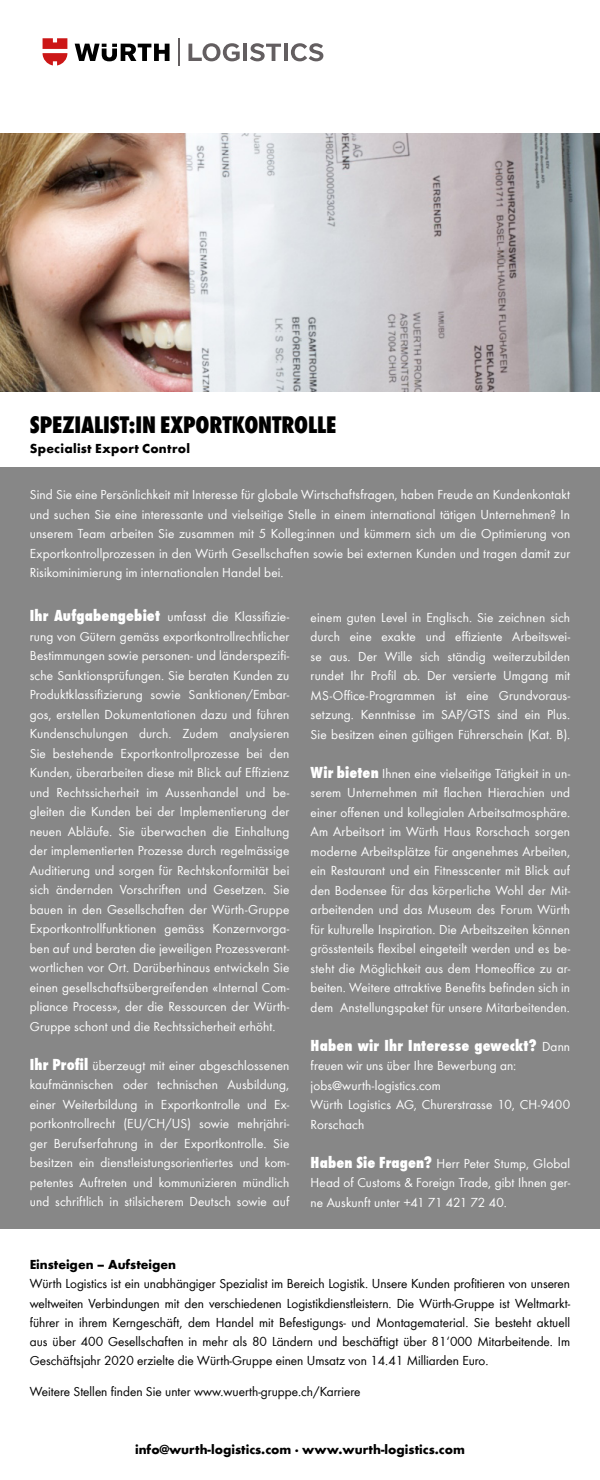
<style>
.page{position:relative;width:600px;height:1480px;background:#fff}
.page>*{position:absolute;margin:0;border:0;box-sizing:border-box;transform-origin:0 0}
.t1{font:800 condensed 24.75px "Wuerth";letter-spacing:-.005em;color:#000}
.t2{font:800 condensed 16.5px "Wuerth";letter-spacing:.01em;color:#fff}
.t3{font:13.5px/19.5px "Wuerth";letter-spacing:.01em;color:#fff;text-align:justify}
.t4{font:13.5px/19.2px "Wuerth";color:#000;text-align:justify}
.t5{font:700 13.5px "Wuerth";color:#000}
.t6{font:700 13.5px "Wuerth";letter-spacing:.02em;color:#000}
.s1{font-weight:800;font-stretch:condensed;font-size:16.5px}
.s2{font-weight:400;font-stretch:normal;font-size:13.5px}
</style>
<div class="page">
<div style="left:0;top:468px;width:600px;height:761px;background:#878787"></div>
<img style="left:0;top:134px;width:600px;height:257px">
<svg style="left:75px;top:44px;width:94px;height:17px"></svg>
<hr style="left:178px;top:38px;width:2px;height:27px;background:#635e60">
<svg style="left:43px;top:38px;width:24px;height:27px"></svg>
<hr style="left:243px;top:44px;width:4px;height:17px;background:#635e60">
<hr style="left:284px;top:44px;width:3px;height:17px;background:#635e60">
<svg style="left:250px;top:43px;width:31px;height:18px"></svg>
<svg style="left:291px;top:43px;width:32px;height:18px"></svg>
<svg style="left:188px;top:43px;width:51px;height:18px"></svg>
<h1 class="t1" style="left:30px;top:407px;width:308px">SPEZIALIST:IN EXPORTKONTROLLE</h1>
<p class="t6" style="left:30px;top:438px;width:162px">Specialist Export Control</p>
<p class="t3" style="left:30px;top:484px;width:541px">Sind Sie eine Persönlichkeit mit Interesse für globale Wirtschaftsfragen, haben Freude an Kundenkontakt und suchen Sie eine interessante und vielseitige Stelle in einem international tätigen Unternehmen? In unserem Team arbeiten Sie zusammen mit 5 Kolleg:innen und kümmern sich um die Optimierung von Exportkontrollprozessen in den Würth Gesellschaften sowie bei externen Kunden und tragen damit zur Risikominimierung im internationalen Handel bei.</p>
<p class="t3" style="left:310px;top:607px;width:261px">einem guten Level in Englisch. Sie zeichnen sich durch eine exakte und effiziente Arbeitswei&shy;se aus. Der Wille sich ständig weiterzubilden rundet Ihr Profil ab. Der versierte Umgang mit MS-Office-Programmen ist eine Grundvoraus&shy;setzung. Kenntnisse im SAP/GTS sind ein Plus.<br>Sie besitzen einen gültigen Führerschein (Kat. B).</p>
<p class="t3" style="left:310px;top:763px;width:261px"><span class="s1">Wir bieten</span> Ihnen eine vielseitige Tätigkeit in un&shy;serem Unternehmen mit flachen Hierachien und einer offenen und kollegialen Arbeitsatmosphäre.<br>Am Arbeitsort im Würth Haus Rorschach sorgen moderne Arbeitsplätze für angenehmes Arbeiten, ein Restaurant und ein Fitnesscenter mit Blick auf den Bodensee für das körperliche Wohl der Mit&shy;arbeitenden und das Museum des Forum Würth für kulturelle Inspiration. Die Arbeitszeiten können grösstenteils flexibel eingeteilt werden und es be&shy;steht die Möglichkeit aus dem Homeoffice zu ar&shy;beiten. Weitere attraktive Benefits befinden sich in dem Anstellungspaket für unsere Mitarbeitenden.</p>
<p class="t2" style="left:310px;top:1033px;width:261px">Haben wir Ihr Interesse geweckt? <span class="s2">Dann</span></p>
<p class="t3" style="left:310px;top:1055px;width:261px;text-align:left">freuen wir uns über Ihre Bewerbung an: jobs@wurth-logistics.com<br>Würth Logistics AG, Churerstrasse 10, CH-9400<br>Rorschach</p>
<p class="t3" style="left:310px;top:1153px;width:261px"><span class="s1">Haben Sie Fragen?</span> Herr Peter Stump, Global Head of Customs &amp; Foreign Trade, gibt Ihnen ger&shy;ne Auskunft unter +41 71 421 72 40.</p>
<p class="t3" style="left:30px;top:606px;width:261px"><span class="s1">Ihr Aufgabengebiet</span> umfasst die Klassifizie&shy;rung von Gütern gemäss exportkontrollrechtlicher Bestimmungen sowie personen- und länderspezifi&shy;sche Sanktionsprüfungen. Sie beraten Kunden zu Produktklassifizierung sowie Sanktionen/Embar&shy;gos, erstellen Dokumentationen dazu und führen Kundenschulungen durch. Zudem analysieren Sie bestehende Exportkontrollprozesse bei den Kunden, überarbeiten diese mit Blick auf Effizienz und Rechtssicherheit im Aussenhandel und be&shy;gleiten die Kunden bei der Implementierung der neuen Abläufe. Sie überwachen die Einhaltung der implementierten Prozesse durch regelmässige Auditierung und sorgen für Rechtskonformität bei sich ändernden Vorschriften und Gesetzen. Sie bauen in den Gesellschaften der Würth-Gruppe Exportkontrollfunktionen gemäss Konzernvorga&shy;ben auf und beraten die jeweiligen Prozessverant&shy;wortlichen vor Ort. Darüberhinaus entwickeln Sie einen gesellschaftsübergreifenden «Internal Com&shy;pliance Process», der die Ressourcen der Würth-Gruppe schont und die Rechtssicherheit erhöht.</p>
<p class="t3" style="left:30px;top:1055px;width:261px"><span class="s1">Ihr Profil</span> überzeugt mit einer abgeschlossenen kaufmännischen oder technischen Ausbildung, einer Weiterbildung in Exportkontrolle und Ex&shy;portkontrollrecht (EU/CH/US) sowie mehrjähri&shy;ger Berufserfahrung in der Exportkontrolle. Sie besitzen ein dienstleistungsorientiertes und kom&shy;petentes Auftreten und kommunizieren mündlich und schriftlich in stilsicherem Deutsch sowie auf</p>
<p class="t5" style="left:30px;top:1255px;width:148px">Einsteigen – Aufsteigen</p>
<p class="t4" style="left:30px;top:1273px;width:542px">Würth Logistics ist ein unabhängiger Spezialist im Bereich Logistik. Unsere Kunden profitieren von unseren weltweiten Verbindungen mit den verschiedenen Logistikdienstleistern. Die Würth-Gruppe ist Weltmarkt&shy;führer in ihrem Kerngeschäft, dem Handel mit Befestigungs- und Montagematerial. Sie besteht aktuell aus über 400 Gesellschaften in mehr als 80 Ländern und beschäftigt über 81‘000 Mitarbeitende. Im Geschäftsjahr 2020 erzielte die Würth-Gruppe einen Umsatz von 14.41 Milliarden Euro.</p>
<p class="t4" style="left:30px;top:1381px;width:332px">Weitere Stellen finden Sie unter www.wuerth-gruppe.ch/Karriere</p>
<p class="t5" style="left:135px;top:1439px;width:331px">info@wurth-logistics.com · www.wurth-logistics.com</p>
</div>
